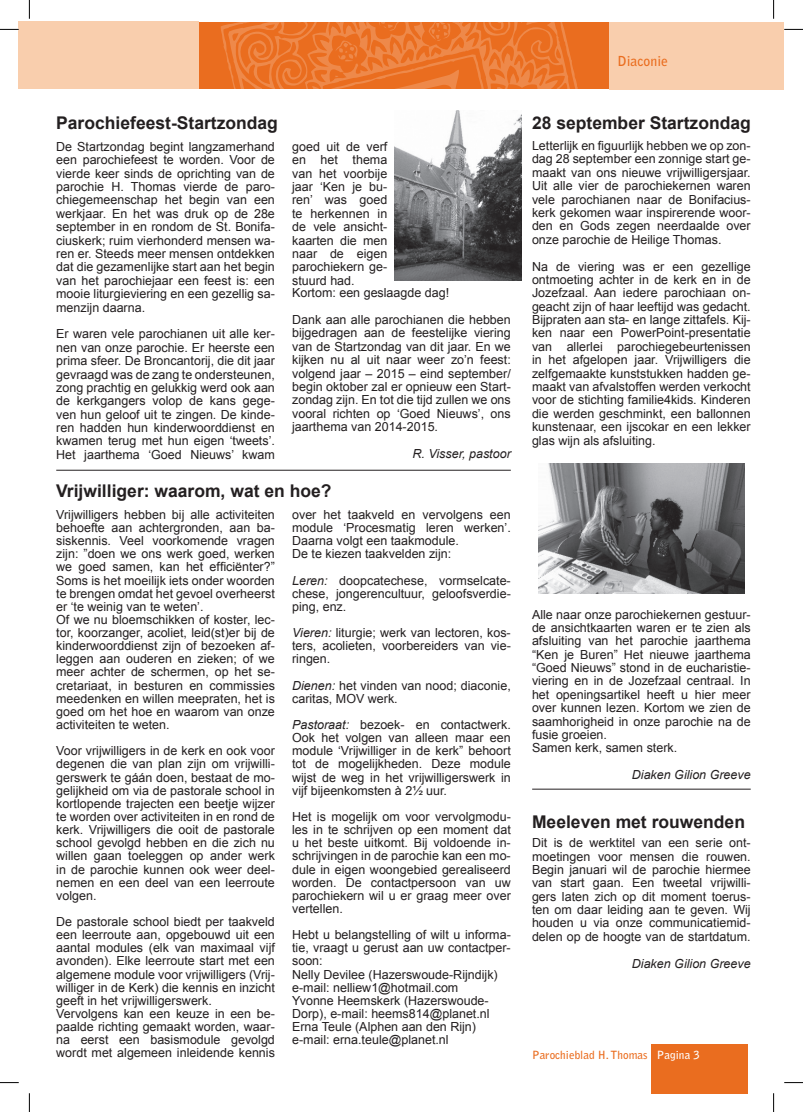
<style>
.page{position:relative;width:803px;height:1112px;background:#fff}
.page>*{position:absolute;margin:0;border:0;box-sizing:border-box;transform-origin:0 0}
.t1{font:700 17.5px "Arial";color:#231f20}
.t2{font:700 13.75px "Bell Gothic Std";color:#ea6d1f}
.t3{font:12.5px/13.4px "Arial";color:#231f20;text-align:justify}
.t4{font:italic 12.5px "Arial";color:#231f20}
.t5{font:700 11.25px "Bell Gothic Std";color:#ea6d1f}
.s1{font-style:italic}
.s2{color:#fff}
</style>
<div class="page">
<div style="left:19px;top:22px;width:180px;height:67px;background:#f9cead"></div>
<div style="left:199px;top:22px;width:410px;height:67px;background:#ea6d1f"></div>
<div style="left:609px;top:22px;width:175px;height:68px;background:#f9cead"></div>
<svg style="left:221px;top:22px;width:357px;height:67px"></svg>
<div style="left:652px;top:1043px;width:96px;height:49px;background:#ea6d1f"></div>
<img style="left:394px;top:111px;width:127px;height:169px">
<img style="left:539px;top:463px;width:205px;height:130px">
<hr style="left:56px;top:470px;width:455px;height:1px;background:#231f20">
<hr style="left:532px;top:788px;width:219px;height:1px;background:#231f20">
<svg style="left:0;top:29px;width:19px;height:1px"></svg>
<svg style="left:784px;top:29px;width:19px;height:1px"></svg>
<svg style="left:0;top:1082px;width:19px;height:1px"></svg>
<svg style="left:784px;top:1082px;width:19px;height:1px"></svg>
<svg style="left:29px;top:0;width:1px;height:19px"></svg>
<svg style="left:29px;top:1093px;width:1px;height:18px"></svg>
<svg style="left:773px;top:0;width:1px;height:19px"></svg>
<svg style="left:773px;top:1093px;width:1px;height:18px"></svg>
<h1 class="t1" style="left:56px;top:110px;width:223px">Parochiefeest-Startzondag</h1>
<p class="t3" style="left:56px;top:140px;width:220px">De Startzondag begint langzamerhand een parochiefeest te worden. Voor de vierde keer sinds de oprichting van de parochie H. Thomas vierde de paro&shy;chiegemeenschap het begin van een werkjaar. En het was druk op de 28e september in en rondom de St. Bonifa&shy;ciuskerk; ruim vierhonderd mensen wa&shy;ren er. Steeds meer mensen ontdekken dat die gezamenlijke start aan het begin van het parochiejaar een feest is: een mooie liturgieviering en een gezellig sa&shy;menzijn daarna.</p>
<p class="t3" style="left:56px;top:327px;width:220px">Er waren vele parochianen uit alle ker&shy;nen van onze parochie. Er heerste een prima sfeer. De Broncantorij, die dit jaar gevraagd was de zang te ondersteunen, zong prachtig en gelukkig werd ook aan de kerkgangers volop de kans gege&shy;ven hun geloof uit te zingen. De kinde&shy;ren hadden hun kinderwoorddienst en kwamen terug met hun eigen ‘tweets’.<br>Het jaarthema ‘Goed Nieuws’ kwam</p>
<p class="t3" style="left:292px;top:140px;width:159px;text-align:left">goed uit de verf<br>en het thema<br>van het voorbije<br>jaar ‘Ken je bu-<br>ren’ was goed<br>te herkennen in<br>de vele ansicht-<br>kaarten die men<br>naar de eigen parochiekern ge-<br>stuurd had.<br>Kortom: een geslaagde dag!</p>
<p class="t3" style="left:292px;top:313px;width:220px">Dank aan alle parochianen die hebben bijgedragen aan de feestelijke viering van de Startzondag van dit jaar. En we kijken nu al uit naar weer zo’n feest: volgend jaar – 2015 – eind september/ begin oktober zal er opnieuw een Start&shy;zondag zijn. En tot die tijd zullen we ons vooral richten op ‘Goed Nieuws’, ons jaarthema van 2014-2015.</p>
<p class="t4" style="left:412px;top:445px;width:100px">R. Visser, pastoor</p>
<h1 class="t1" style="left:56px;top:478px;width:277px">Vrijwilliger: waarom, wat en hoe?</h1>
<p class="t3" style="left:56px;top:507px;width:220px;text-align:left">Vrijwilligers hebben bij alle activiteiten behoefte aan achtergronden, aan ba&shy;siskennis. Veel voorkomende vragen zijn: ”doen we ons werk goed, werken we goed samen, kan het efficiënter?” Soms is het moeilijk iets onder woorden te brengen omdat het gevoel overheerst er ‘te weinig van te weten’.<br>Of we nu bloemschikken of koster, lec&shy;tor, koorzanger, acoliet, leid(st)er bij de kinderwoorddienst zijn of bezoeken af&shy;leggen aan ouderen en zieken; of we meer achter de schermen, op het se&shy;cretariaat, in besturen en commissies meedenken en willen meepraten, het is goed om het hoe en waarom van onze activiteiten te weten.</p>
<p class="t3" style="left:56px;top:744px;width:220px">Voor vrijwilligers in de kerk en ook voor degenen die van plan zijn om vrijwilli&shy;gerswerk te gáán doen, bestaat de mo&shy;gelijkheid om via de pastorale school in kortlopende trajecten een beetje wijzer te worden over activiteiten in en rond de kerk. Vrijwilligers die ooit de pastorale school gevolgd hebben en die zich nu willen gaan toeleggen op ander werk in de parochie kunnen ook weer deel&shy;nemen en een deel van een leerroute volgen.</p>
<p class="t3" style="left:56px;top:914px;width:220px;text-align:left">De pastorale school biedt per taakveld een leerroute aan, opgebouwd uit een aantal modules (elk van maximaal vijf avonden). Elke leerroute start met een algemene module voor vrijwilligers (Vrij&shy;williger in de Kerk) die kennis en inzicht geeft in het vrijwilligerswerk.<br>Vervolgens kan een keuze in een be&shy;paalde richting gemaakt worden, waar&shy;na eerst een basismodule gevolgd wordt met algemeen inleidende kennis</p>
<p class="t3" style="left:292px;top:507px;width:220px;text-align:left">over het taakveld en vervolgens een module ‘Procesmatig leren werken’.<br>Daarna volgt een taakmodule.<br>De te kiezen taakvelden zijn:</p>
<p class="t3" style="left:292px;top:573px;width:220px"><span class="s1">Leren:</span> doopcatechese, vormselcate&shy;chese, jongerencultuur, geloofsverdie&shy;ping, enz.</p>
<p class="t3" style="left:292px;top:626px;width:220px"><span class="s1">Vieren:</span> liturgie; werk van lectoren, kos&shy;ters, acolieten, voorbereiders van vie&shy;ringen.</p>
<p class="t3" style="left:292px;top:678px;width:220px"><span class="s1">Dienen:</span> het vinden van nood; diaconie, caritas, MOV werk.</p>
<p class="t3" style="left:292px;top:717px;width:220px"><span class="s1">Pastoraat:</span> bezoek- en contactwerk.<br>Ook het volgen van alleen maar een module ‘Vrijwilliger in de kerk” behoort tot de mogelijkheden. Deze module wijst de weg in het vrijwilligerswerk in vijf bijeenkomsten à 2½ uur.</p>
<p class="t3" style="left:292px;top:809px;width:220px">Het is mogelijk om voor vervolgmodu&shy;les in te schrijven op een moment dat u het beste uitkomt. Bij voldoende in&shy;schrijvingen in de parochie kan een mo&shy;dule in eigen woongebied gerealiseerd worden. De contactpersoon van uw parochiekern wil u er graag meer over vertellen.</p>
<p class="t3" style="left:292px;top:927px;width:220px;text-align:left">Hebt u belangstelling of wilt u informa&shy;tie, vraagt u gerust aan uw contactper&shy;soon:<br>Nelly Devilee (Hazerswoude-Rijndijk) e-mail: nelliew1@hotmail.com<br>Yvonne Heemskerk (Hazerswoude-<br>Dorp), e-mail: heems814@planet.nl<br>Erna Teule (Alphen aan den Rijn) e-mail: erna.teule@planet.nl</p>
<p class="t2" style="left:618px;top:53px;width:52px">Diaconie</p>
<h1 class="t1" style="left:532px;top:110px;width:220px">28 september Startzondag</h1>
<p class="t3" style="left:532px;top:139px;width:220px">Letterlijk en figuurlijk hebben we op zon&shy;dag 28 september een zonnige start ge&shy;maakt van ons nieuwe vrijwilligersjaar.<br>Uit alle vier de parochiekernen waren vele parochianen naar de Bonifacius&shy;kerk gekomen waar inspirerende woor&shy;den en Gods zegen neerdaalde over onze parochie de Heilige Thomas.</p>
<p class="t3" style="left:532px;top:259px;width:220px">Na de viering was er een gezellige ontmoeting achter in de kerk en in de Jozefzaal. Aan iedere parochiaan on&shy;geacht zijn of haar leeftijd was gedacht.<br>Bijpraten aan sta- en lange zittafels. Kij&shy;ken naar een PowerPoint-presentatie van allerlei parochiegebeurtenissen in het afgelopen jaar. Vrijwilligers die zelfgemaakte kunststukken hadden ge&shy;maakt van afvalstoffen werden verkocht voor de stichting familie4kids. Kinderen die werden geschminkt, een ballonnen kunstenaar, een ijscokar en een lekker glas wijn als afsluiting.</p>
<p class="t3" style="left:532px;top:607px;width:220px;text-align:left">Alle naar onze parochiekernen gestuur&shy;de ansichtkaarten waren er te zien als afsluiting van het parochie jaarthema “Ken je Buren” Het nieuwe jaarthema “Goed Nieuws” stond in de eucharistie&shy;viering en in de Jozefzaal centraal. In het openingsartikel heeft u hier meer over kunnen lezen. Kortom we zien de saamhorigheid in onze parochie na de fusie groeien.<br>Samen kerk, samen sterk.</p>
<p class="t4" style="left:632px;top:766px;width:120px">Diaken Gilion Greeve</p>
<h1 class="t1" style="left:532px;top:809px;width:214px">Meeleven met rouwenden</h1>
<p class="t3" style="left:532px;top:835px;width:220px">Dit is de werktitel van een serie ont&shy;moetingen voor mensen die rouwen.<br>Begin januari wil de parochie hiermee van start gaan. Een tweetal vrijwilli&shy;gers laten zich op dit moment toerus&shy;ten om daar leiding aan te geven. Wij houden u via onze communicatiemid&shy;delen op de hoogte van de startdatum.</p>
<p class="t4" style="left:632px;top:954px;width:120px">Diaken Gilion Greeve</p>
<p class="t5" style="left:532px;top:1047px;width:169px">Parochieblad H. Thomas <span class="s2">Pagina 3</span></p>
</div>
